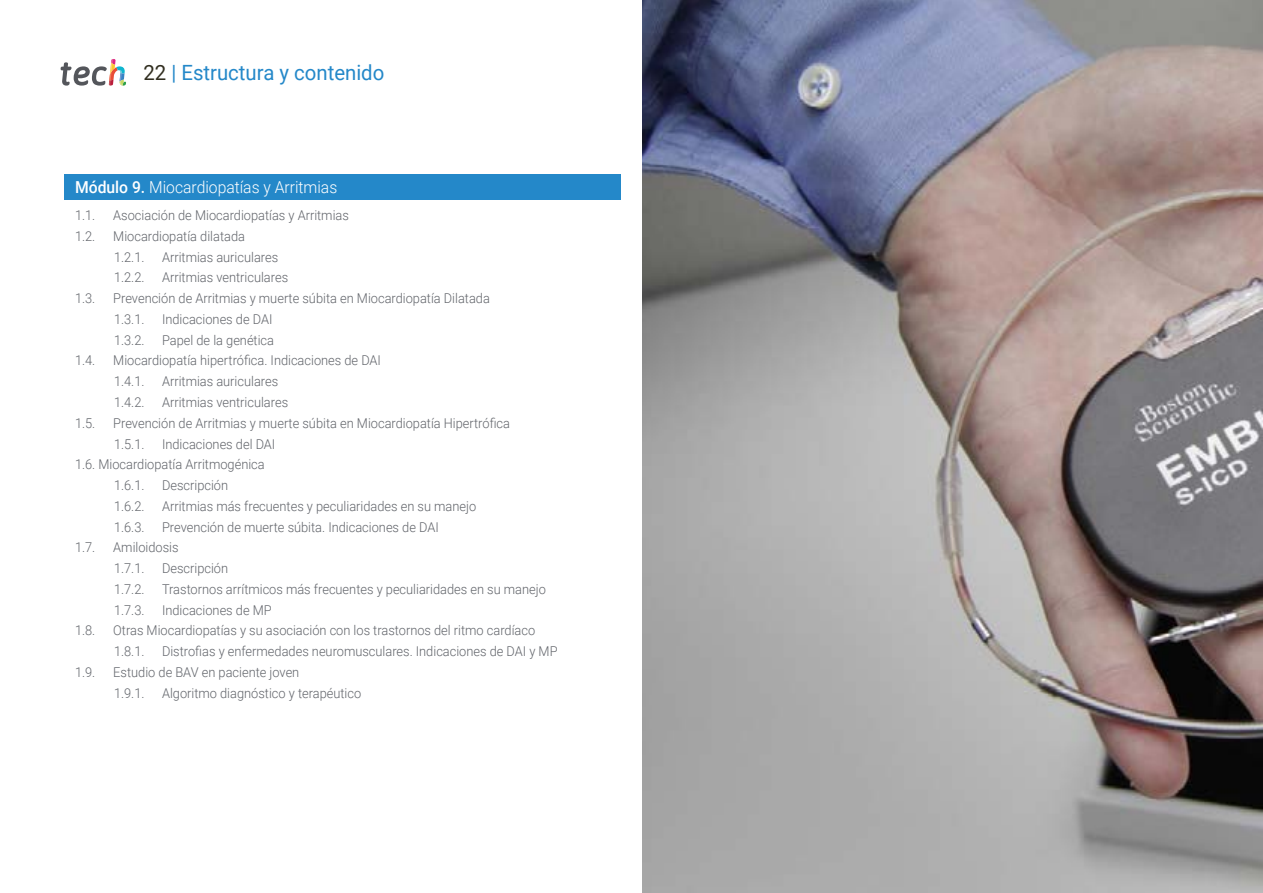
<style>
.page{position:relative;width:1263px;height:893px;background:#fff}
.page>*{position:absolute;margin:0;border:0;box-sizing:border-box;transform-origin:0 0}
.t1{font:21px "Roboto";color:#2488c9}
.t2{font:300 16.5px "Roboto";color:#fff;scale:.95 1}
.t3{font:300 13.5px/20.7px "Roboto";color:#61646a;scale:.95 1}
.s1{color:#312e20}
.s2{font-weight:500}
</style>
<div class="page">
<div style="left:64px;top:174px;width:557px;height:25px;background:#2488c9"></div>
<svg style="left:61px;top:59px;width:65px;height:27px"></svg>
<img style="left:642px;top:0;width:621px;height:893px">
<h1 class="t1" style="left:144px;top:57px;width:242px"><span class="s1">22</span> | Estructura y contenido</h1>
<p class="t2" style="left:75px;top:176px;width:278px"><span class="s2">Módulo 9.</span> Miocardiopatías y Arritmias</p>
<p class="t3" style="left:75px;top:205px;width:23px">1.1.</p>
<p class="t3" style="left:113px;top:205px;width:249px">Asociación de Miocardiopatías y Arritmias</p>
<p class="t3" style="left:75px;top:225px;width:23px">1.2.</p>
<p class="t3" style="left:113px;top:225px;width:140px">Miocardiopatía dilatada<br>1.2.1.</p>
<p class="t3" style="left:162px;top:246px;width:124px">Arritmias auriculares</p>
<p class="t3" style="left:114px;top:267px;width:34px">1.2.2.</p>
<p class="t3" style="left:162px;top:267px;width:134px">Arritmias ventriculares</p>
<p class="t3" style="left:75px;top:288px;width:23px">1.3.</p>
<p class="t3" style="left:113px;top:288px;width:398px">Prevención de Arritmias y muerte súbita en Miocardiopatía Dilatada<br>1.3.1.</p>
<p class="t3" style="left:162px;top:308px;width:118px">Indicaciones de DAI</p>
<p class="t3" style="left:114px;top:329px;width:34px">1.3.2.</p>
<p class="t3" style="left:162px;top:329px;width:119px">Papel de la genética</p>
<p class="t3" style="left:75px;top:350px;width:23px">1.4.</p>
<p class="t3" style="left:113px;top:350px;width:283px">Miocardiopatía hipertrófica. Indicaciones de DAI<br>1.4.1.</p>
<p class="t3" style="left:162px;top:371px;width:124px">Arritmias auriculares</p>
<p class="t3" style="left:114px;top:391px;width:34px">1.4.2.</p>
<p class="t3" style="left:162px;top:391px;width:134px">Arritmias ventriculares</p>
<p class="t3" style="left:75px;top:412px;width:23px">1.5.</p>
<p class="t3" style="left:113px;top:412px;width:419px">Prevención de Arritmias y muerte súbita en Miocardiopatía Hipertrófica<br>1.5.1.</p>
<p class="t3" style="left:162px;top:433px;width:121px">Indicaciones del DAI</p>
<p class="t3" style="left:75px;top:454px;width:201px">1.6. Miocardiopatía Arritmogénica</p>
<p class="t3" style="left:114px;top:474px;width:34px">1.6.1.</p>
<p class="t3" style="left:162px;top:474px;width:71px">Descripción</p>
<p class="t3" style="left:114px;top:495px;width:34px">1.6.2.</p>
<p class="t3" style="left:162px;top:495px;width:332px">Arritmias más frecuentes y peculiaridades en su manejo</p>
<p class="t3" style="left:114px;top:516px;width:34px">1.6.3.</p>
<p class="t3" style="left:162px;top:516px;width:293px">Prevención de muerte súbita. Indicaciones de DAI</p>
<p class="t3" style="left:75px;top:537px;width:23px">1.7.</p>
<p class="t3" style="left:113px;top:537px;width:70px">Amiloidosis<br>1.7.1.</p>
<p class="t3" style="left:162px;top:557px;width:71px">Descripción</p>
<p class="t3" style="left:114px;top:578px;width:34px">1.7.2.</p>
<p class="t3" style="left:162px;top:578px;width:406px">Trastornos arrítmicos más frecuentes y peculiaridades en su manejo</p>
<p class="t3" style="left:114px;top:599px;width:34px">1.7.3.</p>
<p class="t3" style="left:162px;top:599px;width:117px">Indicaciones de MP</p>
<p class="t3" style="left:75px;top:620px;width:23px">1.8.</p>
<p class="t3" style="left:113px;top:620px;width:446px">Otras Miocardiopatías y su asociación con los trastornos del ritmo cardíaco<br>1.8.1.</p>
<p class="t3" style="left:162px;top:640px;width:418px">Distrofias y enfermedades neuromusculares. Indicaciones de DAI y MP</p>
<p class="t3" style="left:75px;top:661px;width:23px">1.9.</p>
<p class="t3" style="left:113px;top:661px;width:197px">Estudio de BAV en paciente joven<br>1.9.1.</p>
<p class="t3" style="left:162px;top:682px;width:211px">Algoritmo diagnóstico y terapéutico</p>
</div>
